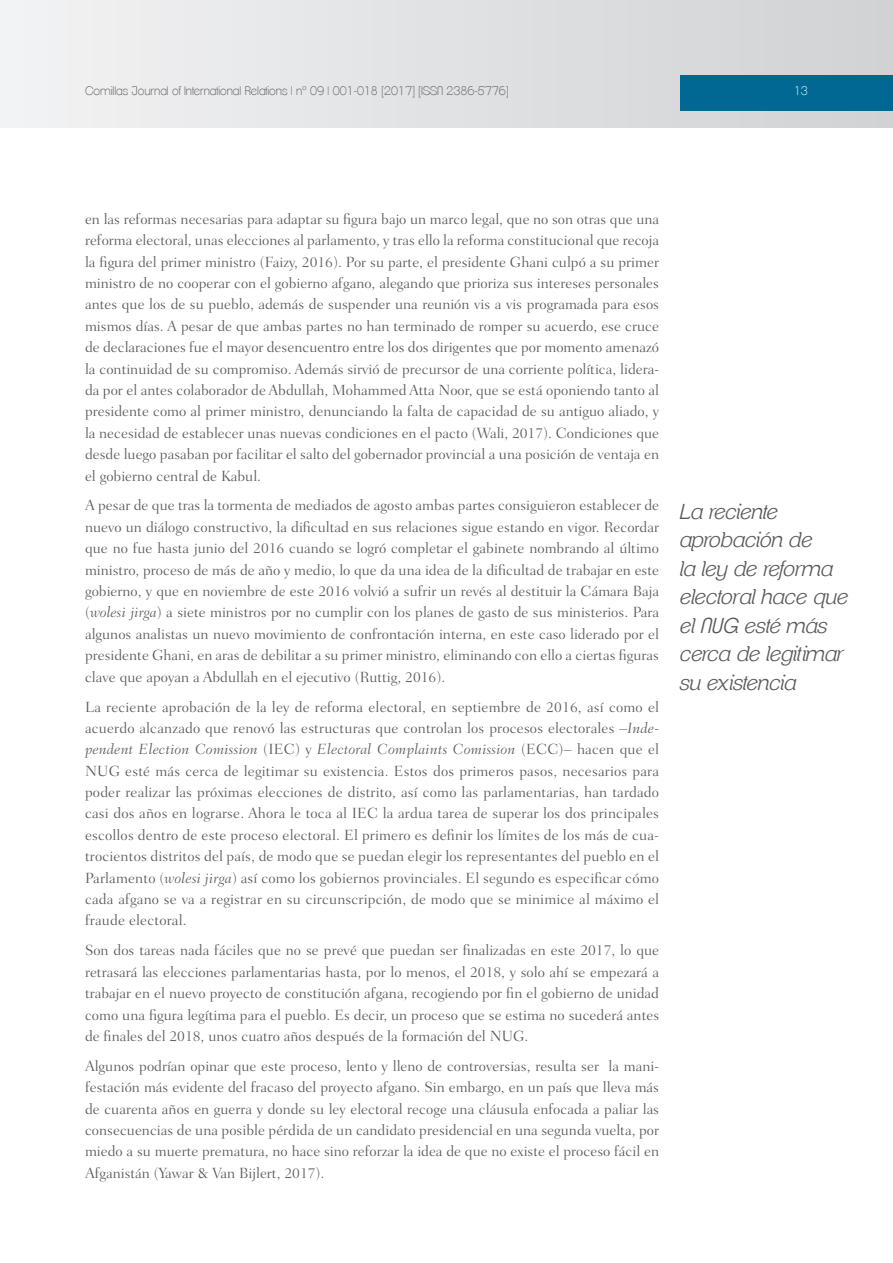
<style>
.page{position:relative;width:893px;height:1263px;background:#fff}
.page>*{position:absolute;margin:0;border:0;box-sizing:border-box;transform-origin:0 0}
.t1{font:italic 300 21px/28.5px "Clemente P Daf";color:#57585a}
.t2{font:300 15px/21.5px "Fairfield LH";color:#57585a;text-align:justify}
.t3{font:200 12px "Clemente P Dac";color:#57585a}
.t4{font:200 12px "Clemente P Dac";color:#fff}
.s1{font-style:italic}
</style>
<div class="page">
<div style="left:0;top:0;width:893px;height:128px;background:linear-gradient(to right,#f2f3f4,#d0d2d4)"></div>
<div style="left:680px;top:75px;width:213px;height:36px;background:#006893"></div>
<p class="t3" style="left:85px;top:83px;width:425px">Comillas Journal of International Relations | nº 09 | 001-018 [2017] [ISSN 2386-5776]</p>
<p class="t4" style="left:794px;top:83px;width:15px">13</p>
<p class="t2" style="left:85px;top:208px;width:576px">en las reformas necesarias para adaptar su figura bajo un marco legal, que no son otras que una reforma electoral, unas elecciones al parlamento, y tras ello la reforma constitucional que recoja la figura del primer ministro (Faizy, 2016). Por su parte, el presidente Ghani culpó a su primer ministro de no cooperar con el gobierno afgano, alegando que prioriza sus intereses personales antes que los de su pueblo, además de suspender una reunión vis a vis programada para esos mismos días. A pesar de que ambas partes no han terminado de romper su acuerdo, ese cruce de declaraciones fue el mayor desencuentro entre los dos dirigentes que por momento amenazó la continuidad de su compromiso. Además sirvió de precursor de una corriente política, lidera&shy;da por el antes colaborador de Abdullah, Mohammed Atta Noor, que se está oponiendo tanto al presidente como al primer ministro, denunciando la falta de capacidad de su antiguo aliado, y la necesidad de establecer unas nuevas condiciones en el pacto (Wali, 2017). Condiciones que desde luego pasaban por facilitar el salto del gobernador provincial a una posición de ventaja en el gobierno central de Kabul.</p>
<p class="t2" style="left:85px;top:495px;width:576px">A pesar de que tras la tormenta de mediados de agosto ambas partes consiguieron establecer de nuevo un diálogo constructivo, la dificultad en sus relaciones sigue estando en vigor. Recordar que no fue hasta junio del 2016 cuando se logró completar el gabinete nombrando al último ministro, proceso de más de año y medio, lo que da una idea de la dificultad de trabajar en este gobierno, y que en noviembre de este 2016 volvió a sufrir un revés al destituir la Cámara Baja (<span class="s1">wolesi jirga</span>) a siete ministros por no cumplir con los planes de gasto de sus ministerios. Para algunos analistas un nuevo movimiento de confrontación interna, en este caso liderado por el presidente Ghani, en aras de debilitar a su primer ministro, eliminando con ello a ciertas figuras clave que apoyan a Abdullah en el ejecutivo (Ruttig, 2016).</p>
<p class="t2" style="left:85px;top:696px;width:576px">La reciente aprobación de la ley de reforma electoral, en septiembre de 2016, así como el acuerdo alcanzado que renovó las estructuras que controlan los procesos electorales –<span class="s1">Inde&shy;pendent Election Comission</span> (IEC) y <span class="s1">Electoral Complaints Comission</span> (ECC)– hacen que el NUG esté más cerca de legitimar su existencia. Estos dos primeros pasos, necesarios para poder realizar las próximas elecciones de distrito, así como las parlamentarias, han tardado casi dos años en lograrse. Ahora le toca al IEC la ardua tarea de superar los dos principales escollos dentro de este proceso electoral. El primero es definir los límites de los más de cua&shy;trocientos distritos del país, de modo que se puedan elegir los representantes del pueblo en el Parlamento (<span class="s1">wolesi jirga</span>) así como los gobiernos provinciales. El segundo es especificar cómo cada afgano se va a registrar en su circunscripción, de modo que se minimice al máximo el fraude electoral.</p>
<p class="t2" style="left:85px;top:940px;width:576px">Son dos tareas nada fáciles que no se prevé que puedan ser finalizadas en este 2017, lo que retrasará las elecciones parlamentarias hasta, por lo menos, el 2018, y solo ahí se empezará a trabajar en el nuevo proyecto de constitución afgana, recogiendo por fin el gobierno de unidad como una figura legítima para el pueblo. Es decir, un proceso que se estima no sucederá antes de finales del 2018, unos cuatro años después de la formación del NUG.</p>
<p class="t2" style="left:85px;top:1055px;width:576px">Algunos podrían opinar que este proceso, lento y lleno de controversias, resulta ser la mani&shy;festación más evidente del fracaso del proyecto afgano. Sin embargo, en un país que lleva más de cuarenta años en guerra y donde su ley electoral recoge una cláusula enfocada a paliar las consecuencias de una posible pérdida de un candidato presidencial en una segunda vuelta, por miedo a su muerte prematura, no hace sino reforzar la idea de que no existe el proceso fácil en Afganistán (Yawar &amp; Van Bijlert, 2017).</p>
<h1 class="t1" style="left:680px;top:497px;width:170px">La reciente aprobación de<br>la ley de reforma electoral hace que el NUG esté más cerca de legitimar su existencia</h1>
</div>
